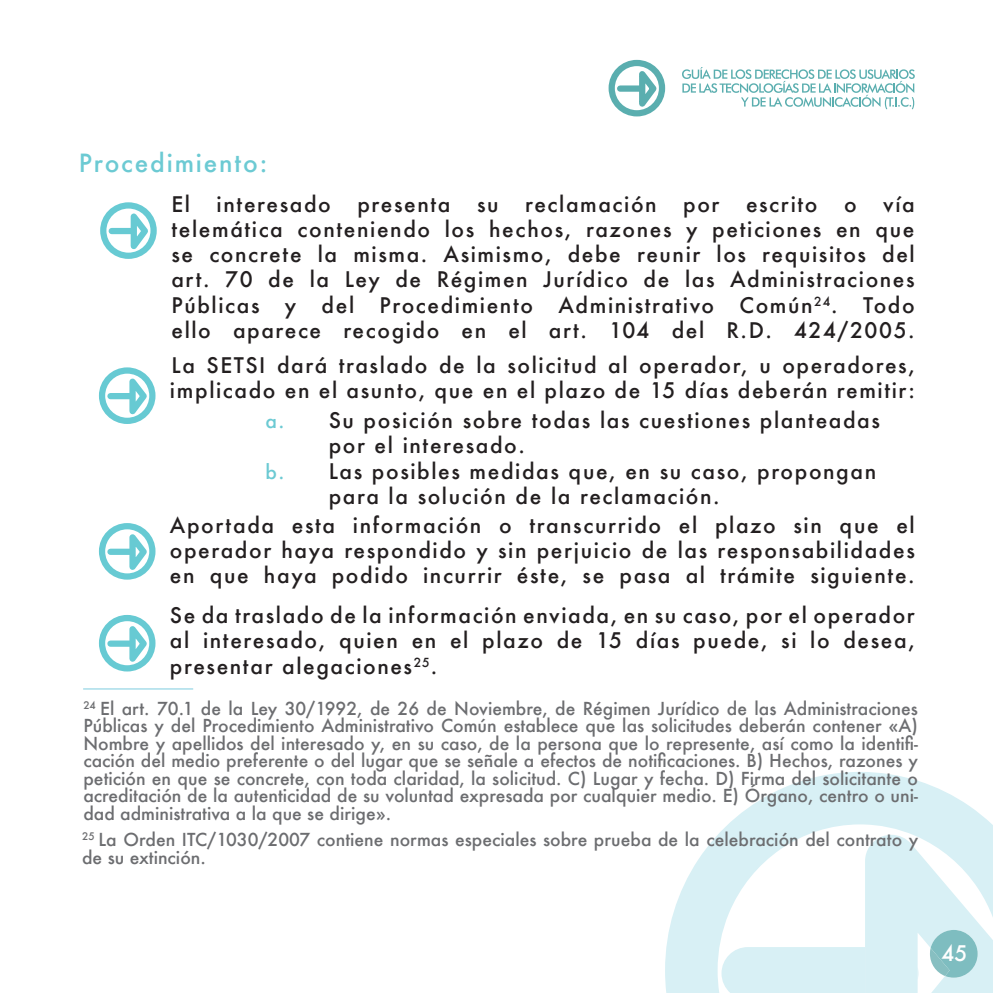
<style>
.page{position:relative;width:993px;height:993px;background:#fff}
.page>*{position:absolute;margin:0;border:0;box-sizing:border-box;transform-origin:0 0}
.t1{font:500 24.5px "Futura";letter-spacing:.075em;color:#6ccad3}
.t2{font:500 21px/25.2px "Futura";letter-spacing:.075em;color:#231f20;text-align:justify}
.t3{font:500 21px "Futura";color:#fff}
.t4{font:500 17.5px/17.5px "Futura";color:#6c6d70;text-align:justify}
.s1{font-size:19.25px;color:#6ccad3}
</style>
<div class="page">
<svg style="left:665px;top:772px;width:327px;height:220px;fill:#d8f0f5"></svg>
<svg style="left:864px;top:834px;width:128px;height:158px"></svg>
<svg style="left:608px;top:59px;width:58px;height:58px"></svg>
<svg style="left:682px;top:67px;width:232px;height:42px"></svg>
<svg style="left:100px;top:202px;width:57px;height:57px"></svg>
<svg style="left:98px;top:367px;width:58px;height:57px"></svg>
<svg style="left:98px;top:523px;width:58px;height:57px"></svg>
<svg style="left:98px;top:615px;width:58px;height:57px"></svg>
<hr style="left:83px;top:687px;width:110px;height:2px;background:#b5e2ed">
<p class="t1" style="left:79px;top:146px;width:190px">Procedimiento:</p>
<p class="t2" style="left:171px;top:191px;width:20px">El</p>
<p class="t2" style="left:216px;top:191px;width:116px">interesado</p>
<p class="t2" style="left:357px;top:191px;width:95px">presenta</p>
<p class="t2" style="left:477px;top:191px;width:23px">su</p>
<p class="t2" style="left:525px;top:191px;width:133px">reclamación</p>
<p class="t2" style="left:683px;top:191px;width:38px">por</p>
<p class="t2" style="left:745px;top:191px;width:73px">escrito</p>
<p class="t2" style="left:843px;top:191px;width:14px">o</p>
<p class="t2" style="left:171px;top:191px;width:744px;text-indent:711px">vía telemática conteniendo los hechos, razones y peticiones en que se concrete la misma. Asimismo, debe reunir los requisitos del art. 70 de la Ley de Régimen Jurídico de las Administraciones Públicas y del Procedimiento Administrativo Común<sup>24</sup>. Todo ello aparece recogido en el art. 104 del R.D. 424/2005.</p>
<p class="t2" style="left:170px;top:352px;width:746px">La SETSI dará traslado de la solicitud al operador, u operadores, implicado en el asunto, que en el plazo de 15 días deberán remitir:</p>
<p class="t2" style="left:265px;top:407px;width:615px"><span class="s1">a.</span> Su posición sobre todas las cuestiones planteadas</p>
<p class="t2" style="left:328px;top:432px;width:198px">por el interesado.</p>
<p class="t2" style="left:265px;top:458px;width:612px"><span class="s1">b.</span> Las posibles medidas que, en su caso, propongan</p>
<p class="t2" style="left:328px;top:483px;width:392px">para la solución de la reclamación.</p>
<p class="t2" style="left:170px;top:512px;width:746px">Aportada esta información o transcurrido el plazo sin que el operador haya respondido y sin perjuicio de las responsabilidades en que haya podido incurrir éste, se pasa al trámite siguiente.</p>
<p class="t2" style="left:170px;top:602px;width:746px">Se da traslado de la información enviada, en su caso, por el operador al interesado, quien en el plazo de 15 días puede, si lo desea, presentar alegaciones<sup>25</sup>.</p>
<p class="t4" style="left:83px;top:698px;width:835px"><sup>24</sup> El art. 70.1 de la Ley 30/1992, de 26 de Noviembre, de Régimen Jurídico de las Administraciones Públicas y del Procedimiento Administrativo Común establece que las solicitudes deberán contener «A)<br>Nombre y apellidos del interesado y, en su caso, de la persona que lo represente, así como la identifi&shy;cación del medio preferente o del lugar que se señale a efectos de notificaciones. B) Hechos, razones y petición en que se concrete, con toda claridad, la solicitud. C) Lugar y fecha. D) Firma del solicitante o acreditación de la autenticidad de su voluntad expresada por cualquier medio. E) Órgano, centro o uni&shy;dad administrativa a la que se dirige».</p>
<p class="t4" style="left:82px;top:830px;width:837px"><sup>25</sup> La Orden ITC/1030/2007 contiene normas especiales sobre prueba de la celebración del contrato y de su extinción.</p>
<p class="t3" style="left:941px;top:938px;width:27px">45</p>
</div>
